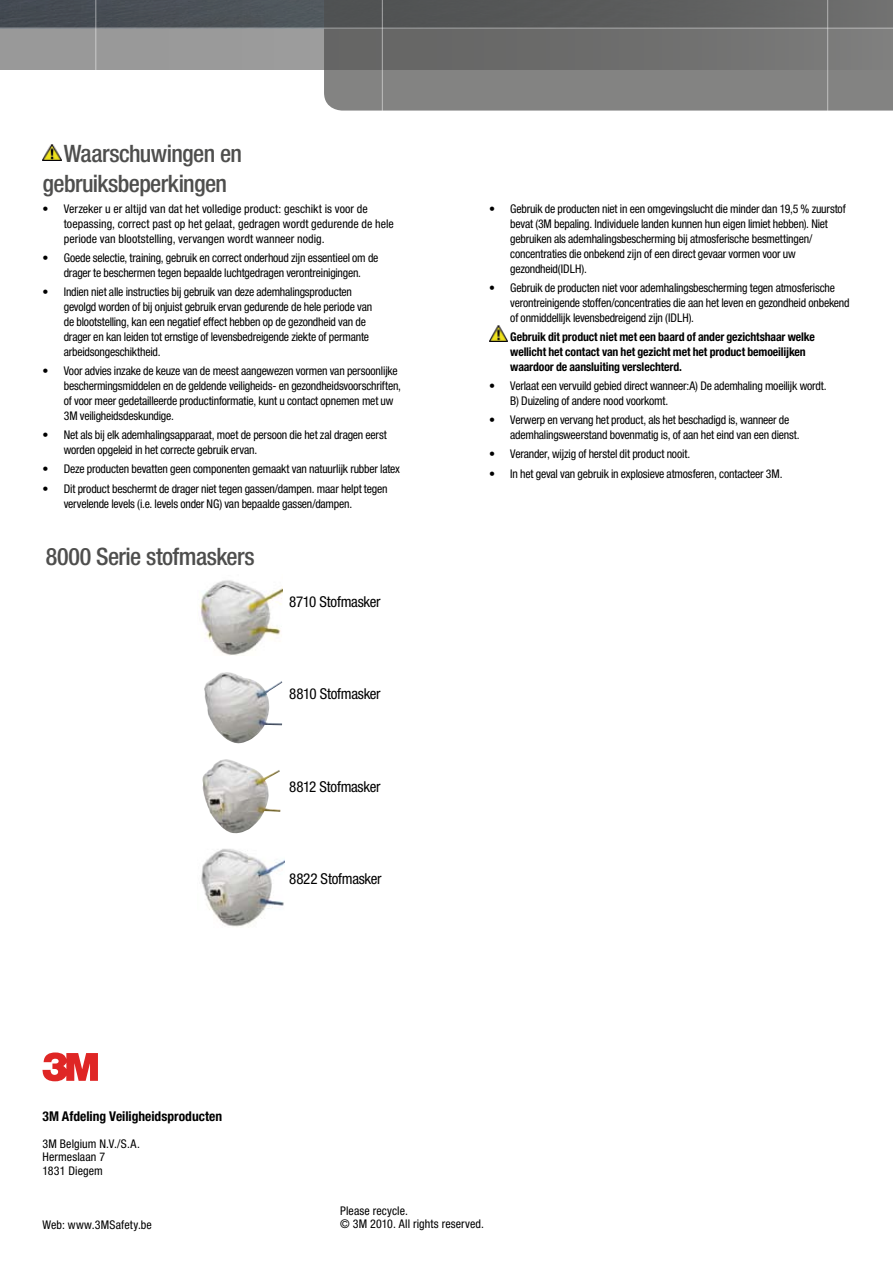
<style>
.page{position:relative;width:893px;height:1263px;background:#fff}
.page>*{position:absolute;margin:0;border:0;box-sizing:border-box;transform-origin:0 0}
.t1{font:500 condensed 24px/30px "Helvetica Neue LTW1 G";letter-spacing:-.025em;color:#4e4e4d}
.t2{font:condensed 15px "Helvetica Neue LTW1 G";letter-spacing:-.015em;color:#000}
.t3{font:700 condensed 13.5px "Helvetica Neue LTW1 G";color:#000}
.t4{font:condensed 12px/15px "Helvetica Neue LTW1 G";letter-spacing:-.015em;color:#000}
.t5{font:700 condensed 12px/15px "Helvetica Neue LTW1 G";letter-spacing:-.01em;color:#000}
.t6{font:condensed 12px/13.5px "Helvetica Neue LTW1 G";letter-spacing:.01em;color:#000}
.t7{font:condensed 12px/13.5px "Helvetica Neue LTW1 G";letter-spacing:.005em;color:#000}
.t8{font:condensed 12px "Helvetica Neue LTW1 G";letter-spacing:.015em;color:#000}
</style>
<div class="page">
<svg style="left:42px;top:1052px;width:56px;height:29px"></svg>
<svg style="left:0;top:0;width:324px;height:69px;background:#797c7e"></svg>
<svg style="left:324px;top:0;width:569px;height:111px;background:#727272"></svg>
<hr style="left:95px;top:0;width:1px;height:73px;background:#fff">
<hr style="left:382px;top:0;width:1px;height:134px;background:#fff">
<hr style="left:0;top:28px;width:893px;height:1px;background:#fff">
<hr style="left:827px;top:0;width:1px;height:134px;background:#fff">
<img style="left:489px;top:325px;width:19px;height:16px">
<img style="left:43px;top:145px;width:18px;height:16px">
<img style="left:204px;top:672px;width:78px;height:71px">
<img style="left:202px;top:759px;width:79px;height:75px">
<img style="left:199px;top:580px;width:84px;height:76px">
<img style="left:201px;top:849px;width:83px;height:78px">
<h1 class="t1" style="left:43px;top:138px;width:201px;text-indent:21px">Waarschuwingen en gebruiksbeperkingen</h1>
<p class="t4" style="left:64px;top:201px;width:332px;text-indent:-21px">• Verzeker u er altijd van dat het volledige product: geschikt is voor de toepassing, correct past op het gelaat, gedragen wordt gedurende de hele periode van blootstelling, vervangen wordt wanneer nodig.</p>
<p class="t4" style="left:43px;top:250px;width:337px;text-align:center">• Goede selectie, training, gebruik en correct onderhoud zijn essentieel om de drager te beschermen tegen bepaalde luchtgedragen verontreinigingen.</p>
<p class="t4" style="left:64px;top:284px;width:310px;text-indent:-21px">• Indien niet alle instructies bij gebruik van deze ademhalingsproducten gevolgd worden of bij onjuist gebruik ervan gedurende de hele periode van de blootstelling, kan een negatief effect hebben op de gezondheid van de drager en kan leiden tot ernstige of levensbedreigende ziekte of permante arbeidsongeschiktheid.</p>
<p class="t4" style="left:64px;top:363px;width:339px;text-indent:-21px">• Voor advies inzake de keuze van de meest aangewezen vormen van persoonlijke beschermingsmiddelen en de geldende veiligheids- en gezondheidsvoorschriften, of voor meer gedetailleerde productinformatie, kunt u contact opnemen met uw 3M veiligheidsdeskundige.</p>
<p class="t4" style="left:64px;top:428px;width:325px;text-indent:-21px">• Net als bij elk ademhalingsapparaat, moet de persoon die het zal dragen eerst worden opgeleid in het correcte gebruik ervan.</p>
<p class="t4" style="left:43px;top:462px;width:359px">• Deze producten bevatten geen componenten gemaakt van natuurlijk rubber latex</p>
<p class="t4" style="left:64px;top:481px;width:325px;text-indent:-21px">• Dit product beschermt de drager niet tegen gassen/dampen. maar helpt tegen vervelende levels (i.e. levels onder NG) van bepaalde gassen/dampen.</p>
<h1 class="t1" style="left:46px;top:542px;width:210px">8000 Serie stofmaskers</h1>
<p class="t2" style="left:289px;top:593px;width:93px">8710 Stofmasker</p>
<p class="t2" style="left:289px;top:685px;width:93px">8810 Stofmasker</p>
<p class="t2" style="left:289px;top:778px;width:93px">8812 Stofmasker</p>
<p class="t2" style="left:289px;top:870px;width:94px">8822 Stofmasker</p>
<p class="t4" style="left:510px;top:201px;width:337px;text-indent:-21px">• Gebruik de producten niet in een omgevingslucht die minder dan 19,5 % zuurstof bevat (3M bepaling. Individuele landen kunnen hun eigen limiet hebben). Niet gebruiken als ademhalingsbescherming bij atmosferische besmettingen/ concentraties die onbekend zijn of een direct gevaar vormen voor uw gezondheid(IDLH).</p>
<p class="t4" style="left:510px;top:280px;width:341px;text-indent:-21px">• Gebruik de producten niet voor ademhalingsbescherming tegen atmosferische verontreinigende stoffen/concentraties die aan het leven en gezondheid onbekend of onmiddellijk levensbedreigend zijn (IDLH).</p>
<p class="t5" style="left:510px;top:329px;width:306px">Gebruik dit product niet met een baard of ander gezichtshaar welke wellicht het contact van het gezicht met het product bemoeilijken waardoor de aansluiting verslechterd.</p>
<p class="t4" style="left:510px;top:378px;width:318px;text-indent:-21px">• Verlaat een vervuild gebied direct wanneer:A) De ademhaling moeilijk wordt.<br>B) Duizeling of andere nood voorkomt.</p>
<p class="t4" style="left:510px;top:413px;width:291px;text-indent:-21px">• Verwerp en vervang het product, als het beschadigd is, wanneer de ademhalingsweerstand bovenmatig is, of aan het eind van een dienst.</p>
<p class="t4" style="left:489px;top:447px;width:203px">• Verander, wijzig of herstel dit product nooit.</p>
<p class="t4" style="left:489px;top:466px;width:295px">• In het geval van gebruik in explosieve atmosferen, contacteer 3M.</p>
<p class="t3" style="left:43px;top:1108px;width:181px">3M Afdeling Veiligheidsproducten</p>
<p class="t7" style="left:43px;top:1137px;width:99px">3M Belgium N.V./S.A.<br>Hermeslaan 7<br>1831 Diegem</p>
<p class="t8" style="left:43px;top:1217px;width:111px">Web: www.3MSafety.be</p>
<p class="t6" style="left:340px;top:1204px;width:145px">Please recycle.<br>© 3M 2010. All rights reserved.</p>
</div>
